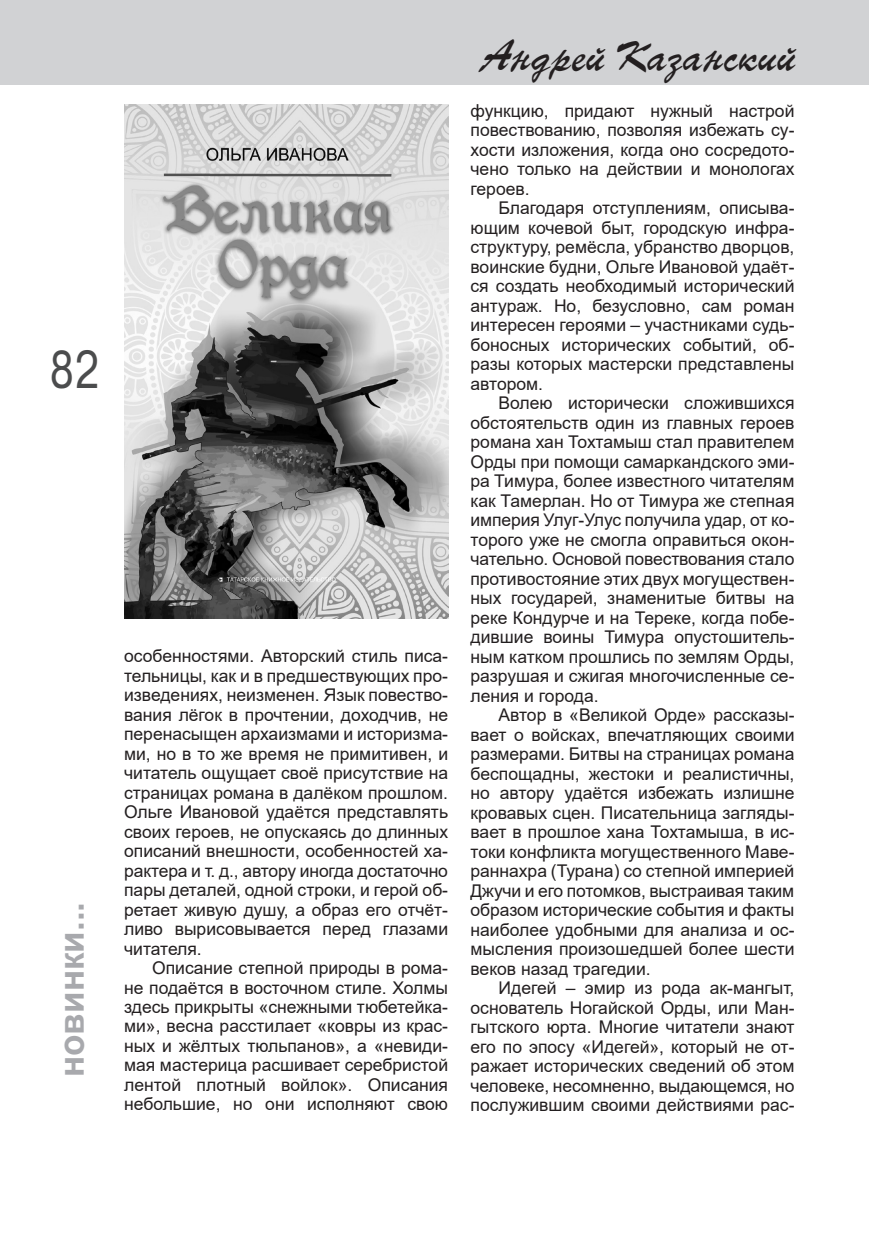
<style>
.page{position:relative;width:869px;height:1241px;background:#fff}
.page>*{position:absolute;margin:0;border:0;box-sizing:border-box;transform-origin:0 0}
.t1{font:49px "TT Arial";color:#4b4c4d;scale:.8 1}
.t2{font:42px "TT Parsec";color:#231f20}
.t3{font:700 35px "Arial";color:#a8a9ad}
.t4{font:17.5px/19.4px "Arial";color:#231f20;text-align:justify}
</style>
<div class="page">
<img style="left:124px;top:104px;width:324px;height:514px">
<div style="left:0;top:0;width:868px;height:84px;background:#d1d2d4"></div>
<h1 class="t1" style="left:50px;top:342px;width:64px">82</h1>
<h3 class="t3" style="left:52px;top:1076px;width:176px;rotate:-90deg">новинки...</h3>
<p class="t4" style="left:124px;top:646px;width:325px">особенностями. Авторский стиль писа&shy;тельницы, как и в предшествующих про&shy;изведениях, неизменен. Язык повество&shy;вания лёгок в прочтении, доходчив, не перенасыщен архаизмами и историзма&shy;ми, но в то же время не примитивен, и читатель ощущает своё присутствие на страницах романа в далёком прошлом.<br>Ольге Ивановой удаётся представлять своих героев, не опускаясь до длинных описаний внешности, особенностей ха&shy;рактера и т. д., автору иногда достаточно пары деталей, одной строки, и герой об&shy;ретает живую душу, а образ его отчёт&shy;ливо вырисовывается перед глазами читателя.</p>
<p class="t4" style="left:124px;top:958px;width:325px;text-indent:28px">Описание степной природы в рома&shy;не подаётся в восточном стиле. Холмы здесь прикрыты «снежными тюбетейка&shy;ми», весна расстилает «ковры из крас&shy;ных и жёлтых тюльпанов», а «невиди&shy;мая мастерица расшивает серебристой лентой плотный войлок». Описания небольшие, но они исполняют свою</p>
<h2 class="t2" style="left:481px;top:32px;width:314px">Андрей Казанский</h2>
<p class="t4" style="left:470px;top:101px;width:325px">функцию, придают нужный настрой повествованию, позволяя избежать су&shy;хости изложения, когда оно сосредото&shy;чено только на действии и монологах героев.</p>
<p class="t4" style="left:470px;top:199px;width:325px;text-indent:28px">Благодаря отступлениям, описыва&shy;ющим кочевой быт, городскую инфра&shy;структуру, ремёсла, убранство дворцов, воинские будни, Ольге Ивановой удаёт&shy;ся создать необходимый исторический антураж. Но, безусловно, сам роман интересен героями – участниками судь&shy;боносных исторических событий, об&shy;разы которых мастерски представлены автором.</p>
<p class="t4" style="left:470px;top:393px;width:325px;text-indent:28px">Волею исторически сложившихся обстоятельств один из главных героев романа хан Тохтамыш стал правителем Орды при помощи самаркандского эми&shy;ра Тимура, более известного читателям как Тамерлан. Но от Тимура же степная империя Улуг-Улус получила удар, от ко&shy;торого уже не смогла оправиться окон&shy;чательно. Основой повествования стало противостояние этих двух могуществен&shy;ных государей, знаменитые битвы на реке Кондурче и на Тереке, когда побе&shy;дившие воины Тимура опустошитель&shy;ным катком прошлись по землям Орды, разрушая и сжигая многочисленные се&shy;ления и города.</p>
<p class="t4" style="left:470px;top:705px;width:325px;text-indent:28px">Автор в «Великой Орде» рассказы&shy;вает о войсках, впечатляющих своими размерами. Битвы на страницах романа беспощадны, жестоки и реалистичны, но автору удаётся избежать излишне кровавых сцен. Писательница загляды&shy;вает в прошлое хана Тохтамыша, в ис&shy;токи конфликта могущественного Маве&shy;раннахра (Турана) со степной империей Джучи и его потомков, выстраивая таким образом исторические события и факты наиболее удобными для анализа и ос&shy;мысления произошедшей более шести веков назад трагедии.</p>
<p class="t4" style="left:470px;top:978px;width:325px;text-indent:28px">Идегей – эмир из рода ак-мангыт, основатель Ногайской Орды, или Ман&shy;гытского юрта. Многие читатели знают его по эпосу «Идегей», который не от&shy;ражает исторических сведений об этом человеке, несомненно, выдающемся, но послужившим своими действиями рас-</p>
</div>
